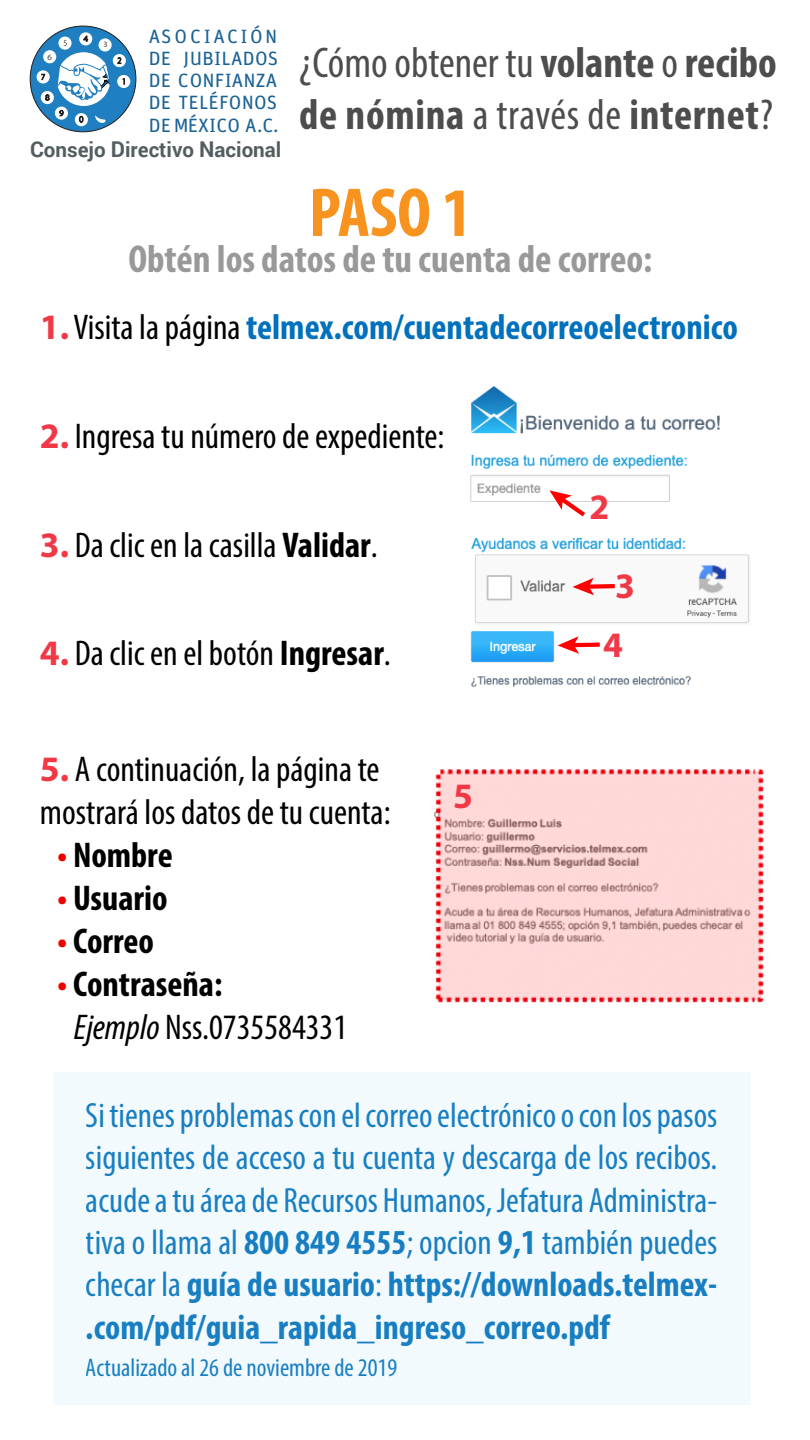
<style>
.page{position:relative;width:810px;height:1440px;background:#fff}
.page>*{position:absolute;margin:0;border:0;box-sizing:border-box;transform-origin:0 0}
.t1{font:700 condensed 69.75px "Myriad Pro";color:#f7931e}
.t2{font:700 condensed 43.2px/51.8px "Myriad Pro";letter-spacing:.015em;color:#4d4d4d}
.t3{font:700 condensed 39px "Myriad Pro";color:#999}
.t4{font:condensed 35.85px/43px "Myriad Pro";color:#000}
.t5{font:700 condensed 35.85px "Myriad Pro";color:#0071bc}
.t6{font:700 condensed 35.85px "Myriad Pro";color:#000}
.t7{font:700 35.85px/59.2px "Myriad Pro";color:#f13846;text-align:center}
.t8{font:condensed 35.25px/42.3px "Myriad Pro";color:#0071bc;text-align:justify}
.t9{font:condensed 25.5px "Myriad Pro";color:#0071bc}
.t10{font:700 20.55px "Roboto";color:#293538}
.t11{font:19.2px/22px "Unit OT";letter-spacing:.01em;color:#1b6295;text-align:justify}
.t12{font:7.05px "Koz Go Pro";color:#231f20;scale:1.05 1}
.t13{font:6.98px "Koz Go Pro";color:#231f20;scale:1.15 1}
.s1{font-size:21.75px}
.s2{font-weight:400}
.s3{font-stretch:normal;color:#f13846}
.s4{font-weight:400;color:#000}
.s5{font-weight:700;font-stretch:normal;color:#f13846}
.s6{font-weight:700}
.s7{color:#e00}
.s8{font-weight:700;color:#e00}
.s9{font-style:italic}
</style>
<div class="page">
<div style="left:53px;top:1072px;width:698px;height:333px;background:#f2fafd"></div>
<img style="left:470px;top:386px;width:280px;height:302px">
<div style="left:30px;top:26px;width:106px;height:106px;background:#1f7fc0;border-radius:50%"></div>
<div style="left:117px;top:75px;width:13px;height:13px;background:#fff;border-radius:50%"></div>
<svg style="left:113px;top:54px;width:13px;height:13px"></svg>
<div style="left:99px;top:38px;width:13px;height:14px;background:#fff;border-radius:50%"></div>
<svg style="left:79px;top:32px;width:13px;height:13px"></svg>
<div style="left:58px;top:37px;width:14px;height:13px;background:#fff;border-radius:50%"></div>
<div style="left:43px;top:50px;width:13px;height:13px;background:#fff;border-radius:50%"></div>
<div style="left:37px;top:70px;width:13px;height:13px;background:#fff;border-radius:50%"></div>
<svg style="left:41px;top:91px;width:13px;height:13px"></svg>
<svg style="left:55px;top:107px;width:13px;height:13px"></svg>
<svg style="left:75px;top:113px;width:13px;height:13px"></svg>
<svg style="left:95px;top:115px;width:11px;height:8px"></svg>
<svg style="left:84px;top:36px;width:4px;height:6px"></svg>
<svg style="left:60px;top:110px;width:3px;height:6px"></svg>
<svg style="left:79px;top:116px;width:4px;height:6px"></svg>
<svg style="left:64px;top:40px;width:3px;height:6px"></svg>
<div style="left:57px;top:52px;width:53px;height:54px;background:#fff;border-radius:50%"></div>
<svg style="left:41px;top:58px;width:84px;height:42px"></svg>
<img style="left:435px;top:769px;width:329px;height:234px">
<svg style="left:549px;top:490px;width:41px;height:31px"></svg>
<svg style="left:573px;top:578px;width:46px;height:17px"></svg>
<svg style="left:558px;top:636px;width:46px;height:18px"></svg>
<p class="t13" style="left:47px;top:52px;width:5px">6</p>
<p class="t12" style="left:103px;top:40px;width:5px">3</p>
<p class="t11" style="left:149px;top:26px;width:131px">ASOCIACIÓN DE JUBILADOS DE CONFIANZA DE TELÉFONOS DE MÉXICO A.C.</p>
<p class="t10" style="left:30px;top:135px;width:253px"><span class="s1">C</span>onsejo <span class="s1">D</span>irectivo <span class="s1">N</span>acional</p>
<p class="t2" style="left:299px;top:35px;width:479px"><span class="s2">¿Cómo obtener tu</span> volante <span class="s2">o</span> recibo de nómina <span class="s2">a través de</span> internet<span class="s2">?</span></p>
<h1 class="t1" style="left:309px;top:169px;width:164px">PASO 1</h1>
<p class="t3" style="left:128px;top:235px;width:525px">Obtén los datos de tu cuenta de correo:</p>
<p class="t5" style="left:40px;top:305px;width:699px"><span class="s3">1.</span> <span class="s4">Visita la página</span> telmex.com/cuentadecorreoelectronico</p>
<p class="t4" style="left:40px;top:414px;width:406px"><span class="s5">2.</span> Ingresa tu número de expediente:</p>
<p class="t4" style="left:40px;top:523px;width:339px"><span class="s5">3.</span> Da clic en la casilla <span class="s6">Validar</span>.</p>
<p class="t4" style="left:40px;top:631px;width:352px"><span class="s5">4.</span> Da clic en el botón <span class="s6">Ingresar</span>.</p>
<p class="t4" style="left:40px;top:747px;width:352px"><span class="s5">5.</span> A continuación, la página te mostrará los datos de tu cuenta:</p>
<p class="t6" style="left:57px;top:833px;width:117px"><span class="s7">•</span> Nombre</p>
<p class="t6" style="left:57px;top:876px;width:112px"><span class="s7">•</span> Usuario</p>
<p class="t6" style="left:57px;top:919px;width:98px"><span class="s7">•</span> Correo</p>
<p class="t4" style="left:74px;top:962px;width:275px;text-indent:-17px"><span class="s8">•</span> <span class="s6">Contraseña:<br></span><span class="s9">Ejemplo</span> Nss.0735584331</p>
<p class="t7" style="left:453px;top:765px;width:21px">5</p>
<p class="t7" style="left:590px;top:476px;width:21px">2</p>
<p class="t7" style="left:603px;top:555px;width:33px">3<br>4</p>
<p class="t8" style="left:86px;top:1094px;width:633px">Si tienes problemas con el correo electrónico o con los pasos siguientes de acceso a tu cuenta y descarga de los recibos. acude a tu área de Recursos Humanos, Jefatura Administra&shy;tiva o llama al <span class="s6">800 849 4555</span>; opcion <span class="s6">9,1</span> también puedes checar la <span class="s6">guía de usuario</span>: <span class="s6">https://downloads.telmex-.com/pdf/guia_rapida_ingreso_correo.pdf</span></p>
<p class="t9" style="left:86px;top:1352px;width:313px">Actualizado al 26 de noviembre de 2019</p>
</div>
